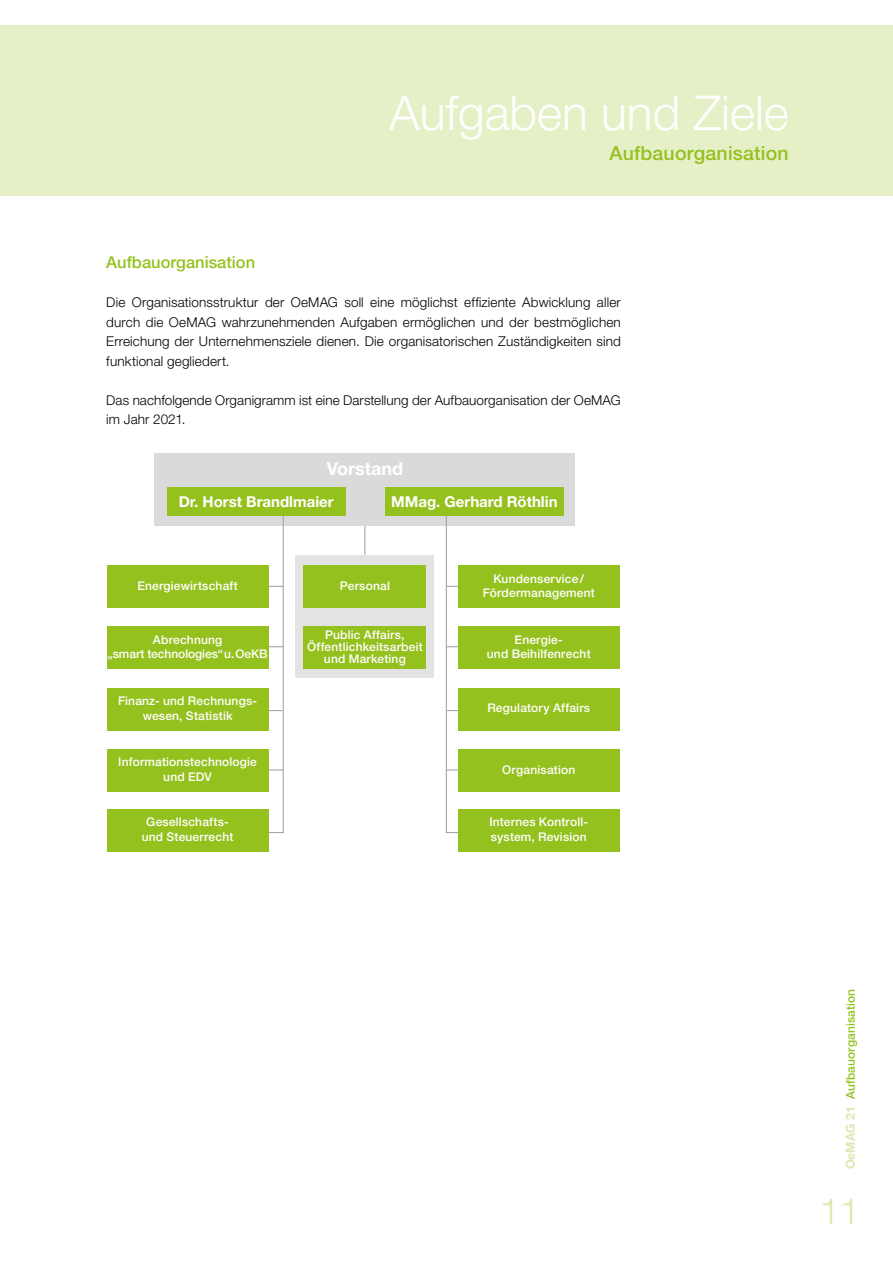
<style>
.page{position:relative;width:893px;height:1263px;background:#fff}
.page>*{position:absolute;margin:0;border:0;box-sizing:border-box;transform-origin:0 0}
.t1{font:300 48px "Helvetica Neue";color:#fff}
.t2{font:300 36px "Helvetica Neue";color:#dae9b0}
.t3{font:500 19.5px "Helvetica Neue";letter-spacing:.01em;color:#95c11f}
.t4{font:700 18px "Helvetica Neue";color:#fff}
.t5{font:500 16.5px "Helvetica Neue";color:#95c11f}
.t6{font:700 15px "Helvetica Neue";color:#fff}
.t7{font:300 13.5px/19.5px "Helvetica Neue";letter-spacing:.005em;color:#000;text-align:justify}
.t8{font:700 12.45px "Helvetica Neue";color:#dae9b0}
.t9{font:500 12px/14.4px "Helvetica Neue";letter-spacing:.015em;color:#fff;text-align:center}
.t10{font:500 12px "Helvetica Neue";letter-spacing:.01em;color:#95c11f}
</style>
<div class="page">
<div style="left:0;top:26px;width:893px;height:170px;background:#e5f0c7"></div>
<hr style="left:364px;top:513px;width:1px;height:46px;background:#9d9d9c">
<div style="left:296px;top:556px;width:138px;height:122px;background:#e3e3e3"></div>
<div style="left:304px;top:627px;width:122px;height:42px;background:#95c11f"></div>
<div style="left:154px;top:454px;width:421px;height:72px;background:#dadada"></div>
<svg style="left:191px;top:516px;width:93px;height:317px"></svg>
<svg style="left:446px;top:516px;width:92px;height:317px"></svg>
<div style="left:167px;top:487px;width:178px;height:29px;background:#95c11f"></div>
<div style="left:385px;top:487px;width:179px;height:29px;background:#95c11f"></div>
<div style="left:458px;top:565px;width:162px;height:43px;background:#95c11f"></div>
<div style="left:107px;top:565px;width:161px;height:43px;background:#95c11f"></div>
<div style="left:304px;top:565px;width:122px;height:43px;background:#95c11f"></div>
<div style="left:458px;top:627px;width:162px;height:42px;background:#95c11f"></div>
<div style="left:107px;top:627px;width:161px;height:42px;background:#95c11f"></div>
<div style="left:458px;top:688px;width:162px;height:42px;background:#95c11f"></div>
<div style="left:107px;top:688px;width:161px;height:42px;background:#95c11f"></div>
<div style="left:458px;top:749px;width:162px;height:43px;background:#95c11f"></div>
<div style="left:107px;top:749px;width:161px;height:43px;background:#95c11f"></div>
<div style="left:458px;top:809px;width:162px;height:42px;background:#95c11f"></div>
<div style="left:107px;top:809px;width:161px;height:42px;background:#95c11f"></div>
<h1 class="t1" style="left:390px;top:83px;width:401px">Aufgaben und Ziele</h1>
<h3 class="t3" style="left:609px;top:141px;width:181px">Aufbauorganisation</h3>
<p class="t5" style="left:106px;top:252px;width:150px">Aufbauorganisation</p>
<p class="t7" style="left:106px;top:292px;width:516px">Die Organisationsstruktur der OeMAG soll eine möglichst effiziente Abwicklung aller durch die OeMAG wahrzunehmenden Aufgaben ermöglichen und der bestmöglichen Erreichung der Unternehmensziele dienen. Die organisatorischen Zuständigkeiten sind funktional gegliedert.</p>
<p class="t7" style="left:106px;top:390px;width:516px">Das nachfolgende Organigramm ist eine Darstellung der Aufbauorganisation der OeMAG im Jahr 2021.</p>
<h3 class="t4" style="left:327px;top:457px;width:78px">Vorstand</h3>
<p class="t6" style="left:179px;top:492px;width:156px">Dr. Horst Brandlmaier</p>
<p class="t6" style="left:391px;top:492px;width:168px">MMag. Gerhard Röthlin</p>
<p class="t9" style="left:137px;top:578px;width:102px">Energiewirtschaft</p>
<p class="t9" style="left:340px;top:578px;width:52px">Personal</p>
<p class="t9" style="left:107px;top:632px;width:162px">Abrechnung<br>„smart technologies“u.OeKB</p>
<p class="t9" style="left:118px;top:693px;width:141px">Finanz- und Rechnungs&shy;wesen, Statistik</p>
<p class="t9" style="left:118px;top:755px;width:140px">Informationstechnologie und EDV</p>
<p class="t9" style="left:142px;top:814px;width:93px">Gesellschafts&shy;und Steuerrecht</p>
<p class="t9" style="left:307px;top:629px;width:117px;line-height:12px">Public Affairs,<br>Öffentlichkeitsarbeit und Marketing</p>
<p class="t9" style="left:483px;top:571px;width:114px">Kundenservice/<br>Fördermanagement</p>
<p class="t9" style="left:487px;top:632px;width:105px">Energie-<br>und Beihilfenrecht</p>
<p class="t9" style="left:487px;top:701px;width:104px">Regulatory Affairs</p>
<p class="t9" style="left:502px;top:762px;width:75px">Organisation</p>
<p class="t9" style="left:489px;top:814px;width:100px;text-align:left">Internes Kontroll&shy;system, Revision</p>
<p class="t10" style="left:843px;top:1099px;width:112px;rotate:-90deg">Aufbauorganisation</p>
<p class="t8" style="left:843px;top:1169px;width:65px;rotate:-90deg">OeMAG 21</p>
<h2 class="t2" style="left:820px;top:1189px;width:42px">11</h2>
</div>
